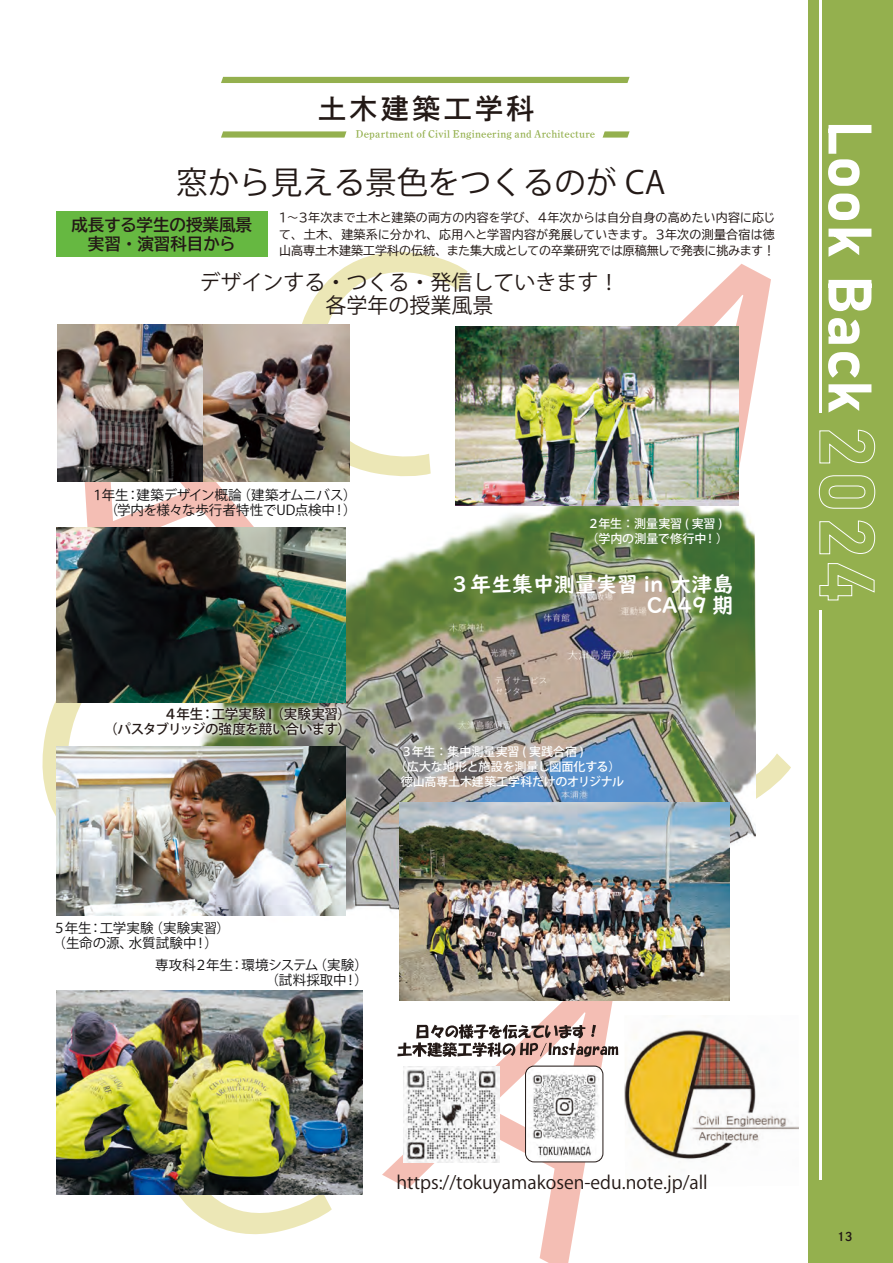
<style>
.page{position:relative;width:893px;height:1263px;background:#fff}
.page>*{position:absolute;margin:0;border:0;box-sizing:border-box;transform-origin:0 0}
.t1{font:60.45px "Bahnschrift";letter-spacing:.02em;color:#fff}
.t2{font:31.5px "Koz Go Pr 6 N";color:#231916}
.t3{font:28.05px "P Shuei Go Gin Std N B";letter-spacing:.12em;color:#231916}
.t4{font:21px/22.5px "Koz Go Pr 6 N";color:#231916;text-align:center}
.t5{font:700 21px/21px "UD Digi Kyokasho Pro N";color:#fff;text-align:right}
.t6{font:18px "Koz Go Pr 6 N";color:#231916}
.t7{font:16.5px "BIZ UDP Gothic Bold";color:#231916}
.t8{font:13.5px "Koz Go Pr 6 N";letter-spacing:-.015em;color:#0e0d0e}
.t9{font:500 13.5px/15px "Koz Go Pr 6 N";letter-spacing:-.02em;color:#231916}
.t10{font:12px/16.5px "BIZ UDP Gothic";letter-spacing:.015em;color:#231916}
.t11{font:500 12px/15px "Koz Go Pr 6 N";letter-spacing:-.01em;color:#fff}
.t12{font:11.85px "P Shuei N Go Kin Std N B";color:#231916}
.t13{font:10.5px "P Shuei Min Pr 6 N B";letter-spacing:.02em;color:#94b04e}
</style>
<div class="page">
<div style="left:808px;top:0;width:85px;height:1263px;background:#94b04e"></div>
<hr style="left:819px;top:610px;width:3px;height:570px;background:#fff">
<hr style="left:819px;top:0;width:3px;height:412px;background:#fff">
<svg style="left:850px;top:429px;width:26px;height:35px"></svg>
<svg style="left:850px;top:475px;width:26px;height:34px"></svg>
<svg style="left:850px;top:520px;width:26px;height:34px"></svg>
<svg style="left:819px;top:563px;width:56px;height:38px"></svg>
<div style="left:221px;top:77px;width:409px;height:6px;background:#94b04e"></div>
<svg style="left:221px;top:131px;width:409px;height:7px"></svg>
<img style="left:693px;top:1025px;width:106px;height:134px">
<div style="left:56px;top:211px;width:212px;height:45px;background:#66b841"></div>
<img style="left:182px;top:505px;width:573px;height:432px">
<img style="left:219px;top:703px;width:35px;height:44px">
<img style="left:219px;top:528px;width:127px;height:175px">
<img style="left:400px;top:854px;width:330px;height:147px">
<img style="left:455px;top:326px;width:85px;height:179px">
<img style="left:56px;top:747px;width:290px;height:168px">
<img style="left:56px;top:991px;width:306px;height:204px">
<img style="left:564px;top:579px;width:192px;height:275px">
<img style="left:56px;top:646px;width:163px;height:225px">
<img style="left:254px;top:563px;width:310px;height:336px">
<img style="left:56px;top:324px;width:233px;height:322px">
<img style="left:397px;top:937px;width:296px;height:226px">
<img style="left:540px;top:326px;width:310px;height:229px">
<img style="left:276px;top:324px;width:194px;height:159px">
<img style="left:131px;top:997px;width:203px;height:198px">
<h3 class="t3" style="left:318px;top:89px;width:218px">土木建築工学科</h3>
<p class="t13" style="left:356px;top:129px;width:241px">Department of Civil Engineering and Architecture</p>
<h2 class="t2" style="left:176px;top:165px;width:491px">窓から見える景色をつくるのが CA</h2>
<h3 class="t7" style="left:71px;top:216px;width:182px">成長する学生の授業風景</h3>
<h3 class="t7" style="left:88px;top:236px;width:149px">実習・演習科目から</h3>
<p class="t10" style="left:538px;top:209px;width:238px">４年次からは自分自身の高めたい内容に応じ</p>
<p class="t10" style="left:279px;top:209px;width:255px">１～３年次まで土木と建築の両方の内容を学び、</p>
<p class="t10" style="left:341px;top:226px;width:93px">建築系に分かれ、</p>
<p class="t10" style="left:656px;top:226px;width:121px">３年次の測量合宿は徳</p>
<p class="t10" style="left:439px;top:226px;width:212px">応用へと学習内容が発展していきます。</p>
<p class="t10" style="left:304px;top:226px;width:33px">土木、</p>
<p class="t10" style="left:279px;top:226px;width:497px">て、<br>山高専土木建築工学科の伝統、また集大成としての卒業研究では原稿無しで発表に挑みます!</p>
<h3 class="t4" style="left:200px;top:272px;width:422px">デザインする・つくる・発信していきます!各学年の授業風景</h3>
<p class="t8" style="left:137px;top:488px;width:107px">建築デザイン概論</p>
<p class="t8" style="left:238px;top:488px;width:120px">（建築オムニバス(</p>
<p class="t8" style="left:102px;top:488px;width:28px">年生</p>
<p class="t8" style="left:91px;top:488px;width:15px">１</p>
<p class="t8" style="left:126px;top:488px;width:15px">：</p>
<p class="t8" style="left:111px;top:503px;width:225px">(学内を様々な歩行者特性でUD点検中</p>
<p class="t8" style="left:343px;top:503px;width:15px">(</p>
<p class="t8" style="left:332px;top:503px;width:15px">!</p>
<p class="t9" style="left:212px;top:707px;width:67px">工学実験Ⅰ</p>
<p class="t9" style="left:104px;top:707px;width:248px;text-indent:60px">４年生<br>（パスタブリッジの強度を競い合います(</p>
<p class="t9" style="left:270px;top:707px;width:82px">（実験実習(</p>
<p class="t9" style="left:201px;top:707px;width:15px">：</p>
<p class="t11" style="left:704px;top:516px;width:25px;text-indent:-117px">２年生：測量実習 ( 実習 ( !(</p>
<p class="t11" style="left:586px;top:531px;width:121px">（学内の測量で修行中</p>
<h3 class="t5" style="left:449px;top:573px;width:286px">３年生集中測量実習 in 大津島<br>CA49 期</h3>
<p class="t11" style="left:401px;top:744px;width:184px">３年生：集中測量実習 ( 実践合宿 (</p>
<p class="t11" style="left:395px;top:759px;width:227px">（広大な地形と施設を測量し図面化する(</p>
<p class="t11" style="left:401px;top:774px;width:225px">徳山高専土木建築工学科だけのオリジナル</p>
<h1 class="t1" style="left:896px;top:120px;width:294px;rotate:90deg">Look Back</h1>
<p class="t8" style="left:100px;top:920px;width:55px">工学実験</p>
<p class="t8" style="left:53px;top:920px;width:41px">５年生</p>
<p class="t8" style="left:149px;top:920px;width:82px">（実験実習(</p>
<p class="t8" style="left:89px;top:920px;width:15px">：</p>
<p class="t8" style="left:53px;top:935px;width:82px">（生命の源、</p>
<p class="t8" style="left:129px;top:935px;width:69px">水質試験中</p>
<p class="t8" style="left:204px;top:935px;width:15px">(</p>
<p class="t8" style="left:194px;top:935px;width:15px">!</p>
<p class="t8" style="left:155px;top:957px;width:79px">専攻科２年生</p>
<p class="t8" style="left:242px;top:957px;width:78px">環境システム</p>
<p class="t8" style="left:314px;top:957px;width:56px">（実験(</p>
<p class="t8" style="left:230px;top:957px;width:15px">：</p>
<p class="t8" style="left:265px;top:972px;width:83px">（試料採取中</p>
<p class="t8" style="left:355px;top:972px;width:15px">(</p>
<p class="t8" style="left:344px;top:972px;width:15px">!</p>
<h3 class="t6" style="left:397px;top:1172px;width:313px">https://tokuyamakosen-edu.note j p. /all</h3>
<p class="t12" style="left:837px;top:1229px;width:17px">13</p>
</div>
